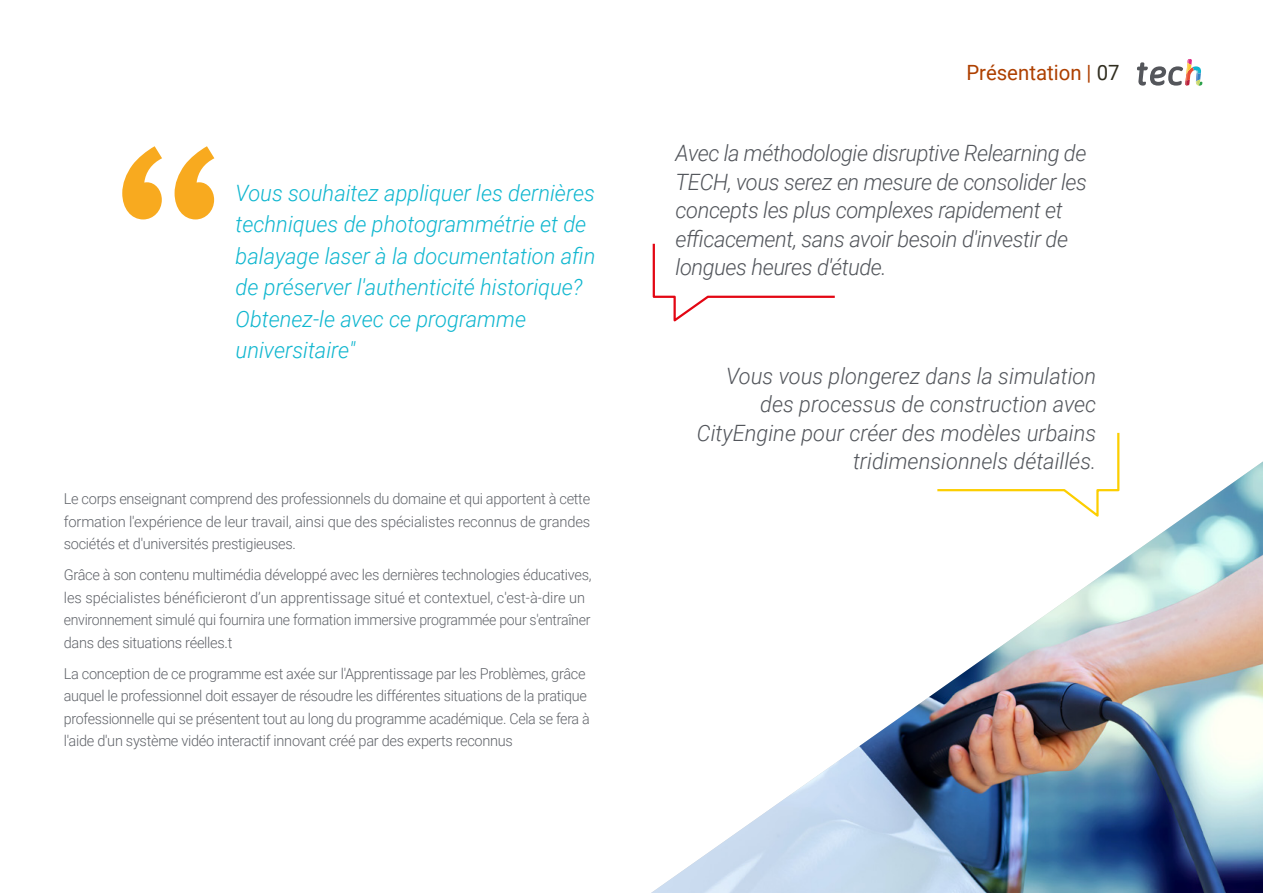
<style>
.page{position:relative;width:1263px;height:893px;background:#fff}
.page>*{position:absolute;margin:0;border:0;box-sizing:border-box;transform-origin:0 0}
.t1{font:italic 300 22.5px/28.5px "Roboto";letter-spacing:-.02em;color:#52555b}
.t2{font:italic 300 22.5px/31.5px "Roboto";color:#0fb6cf}
.t3{font:italic 300 22.5px/28.5px "Roboto";color:#52555b;text-align:right}
.t4{font:21px "Roboto";color:#ae4000}
.t5{font:300 15px/22.5px "Roboto";letter-spacing:-.02em;color:#61646a}
.s1{color:#312e20}
</style>
<div class="page">
<svg style="left:1117px;top:432px;width:3px;height:29px"></svg>
<svg style="left:652px;top:243px;width:183px;height:79px"></svg>
<svg style="left:122px;top:146px;width:92px;height:73px"></svg>
<img style="left:651px;top:461px;width:612px;height:432px">
<svg style="left:1137px;top:59px;width:65px;height:27px"></svg>
<h1 class="t2" style="left:236px;top:176px;width:361px">Vous souhaitez appliquer les dernières techniques de photogrammétrie et de balayage laser à la documentation afin de préserver l'authenticité historique?<br>Obtenez-le avec ce programme universitaire"</h1>
<p class="t5" style="left:64px;top:487px;width:528px;text-align:justify">Le corps enseignant comprend des professionnels du domaine et qui apportent à cette formation l'expérience de leur travail, ainsi que des spécialistes reconnus de grandes sociétés et d'universités prestigieuses.</p>
<p class="t5" style="left:64px;top:563px;width:529px">Grâce à son contenu multimédia développé avec les dernières technologies éducatives, les spécialistes bénéficieront d’un apprentissage situé et contextuel, c'est-à-dire un environnement simulé qui fournira une formation immersive programmée pour s'entraîner dans des situations réelles.t</p>
<p class="t5" style="left:64px;top:662px;width:527px">La conception de ce programme est axée sur l'Apprentissage par les Problèmes, grâce auquel le professionnel doit essayer de résoudre les différentes situations de la pratique professionnelle qui se présentent tout au long du programme académique. Cela se fera à l'aide d'un système vidéo interactif innovant créé par des experts reconnus</p>
<h2 class="t4" style="left:966px;top:57px;width:155px">Présentation | <span class="s1">07</span></h2>
<h1 class="t1" style="left:676px;top:138px;width:413px">Avec la méthodologie disruptive Relearning de TECH, vous serez en mesure de consolider les concepts les plus complexes rapidement et efficacement, sans avoir besoin d'investir de longues heures d'étude.</h1>
<h1 class="t3" style="left:697px;top:361px;width:401px">Vous vous plongerez dans la simulation des processus de construction avec CityEngine pour créer des modèles urbains tridimensionnels détaillés.</h1>
</div>
